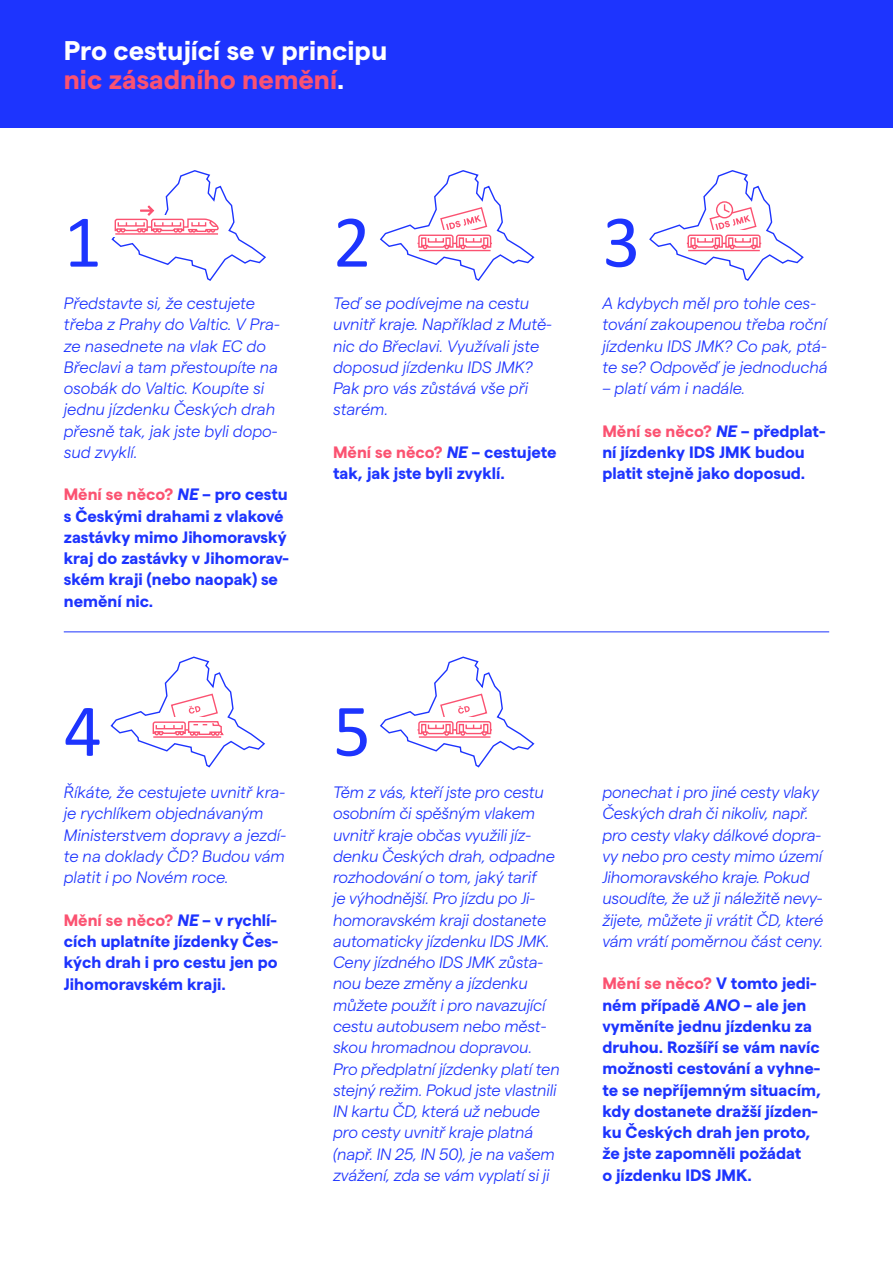
<style>
.page{position:relative;width:893px;height:1263px;background:#fff}
.page>*{position:absolute;margin:0;border:0;box-sizing:border-box;transform-origin:0 0}
.t1{font:75px "Calibri";color:#1d34fe}
.t2{font:700 27px/29.1px "Matter SQ";color:#fff}
.t3{font:italic 300 16.5px/21.3px "Matter SQ";letter-spacing:-.01em;color:#1d34fe}
.t4{font:700 16.5px/21.3px "Matter SQ";color:#1d34fe}
.s1{color:#fb5271}
.s2{font-style:italic}
</style>
<div class="page">
<div style="left:0;top:0;width:893px;height:128px;background:#1d34fe"></div>
<hr style="left:64px;top:631px;width:765px;height:1px;background:#1d34fe">
<svg style="left:111px;top:170px;width:155px;height:111px"></svg>
<hr style="left:115px;top:233px;width:103px;height:2px;background:#fb5271">
<svg style="left:110px;top:656px;width:155px;height:112px"></svg>
<svg style="left:380px;top:170px;width:155px;height:111px"></svg>
<hr style="left:419px;top:250px;width:72px;height:1px;background:#fb5271">
<svg style="left:380px;top:656px;width:155px;height:112px"></svg>
<hr style="left:419px;top:736px;width:71px;height:2px;background:#fb5271">
<svg style="left:649px;top:170px;width:155px;height:111px"></svg>
<hr style="left:688px;top:250px;width:72px;height:1px;background:#fb5271">
<h2 class="t2" style="left:64px;top:34px;width:325px">Pro cestující se v principu <span class="s1">nic zásadního nemění</span>.</h2>
<h1 class="t1" style="left:64px;top:190px;width:40px">1</h1>
<p class="t3" style="left:64px;top:291px;width:217px">Představte si, že cestujete třeba z Prahy do Valtic. V Pra&shy;ze nasednete na vlak EC do<br>Břeclavi a tam přestoupíte na osobák do Valtic. Koupíte si jednu jízdenku Českých drah přesně tak, jak jste byli dopo&shy;sud zvyklí.</p>
<p class="t4" style="left:64px;top:483px;width:227px"><span class="s1">Mění se něco?</span> <span class="s2">NE</span> – pro cestu s Českými drahami z vlakové zastávky mimo Jihomoravský kraj do zastávky v Jihomorav&shy;ském kraji (nebo naopak) se nemění nic.</p>
<h1 class="t1" style="left:333px;top:190px;width:40px">2</h1>
<p class="t3" style="left:333px;top:291px;width:220px">Teď se podívejme na cestu uvnitř kraje. Například z Mutě&shy;nic do Břeclavi. Využívali jste doposud jízdenku IDS JMK?<br>Pak pro vás zůstává vše při starém.</p>
<p class="t4" style="left:333px;top:440px;width:225px"><span class="s1">Mění se něco?</span> <span class="s2">NE</span> – cestujete tak, jak jste byli zvyklí.</p>
<h1 class="t1" style="left:602px;top:190px;width:40px">3</h1>
<p class="t3" style="left:602px;top:291px;width:227px">A kdybych měl pro tohle ces&shy;tování zakoupenou třeba roční jízdenku IDS JMK? Co pak, ptá&shy;te se? Odpověď je jednoduchá</p>
<p class="t3" style="left:602px;top:376px;width:144px">– platí vám i nadále.</p>
<p class="t4" style="left:602px;top:419px;width:225px"><span class="s1">Mění se něco?</span> <span class="s2">NE</span> – předplat&shy;ní jízdenky IDS JMK budou platit stejně jako doposud.</p>
<h1 class="t1" style="left:64px;top:679px;width:40px">4</h1>
<p class="t3" style="left:64px;top:780px;width:224px">Říkáte, že cestujete uvnitř kra&shy;je rychlíkem objednávaným<br>Ministerstvem dopravy a jezdí&shy;te na doklady ČD? Budou vám platit i po Novém roce.</p>
<p class="t4" style="left:64px;top:908px;width:216px;text-align:justify"><span class="s1">Mění se něco?</span> <span class="s2">NE</span> – v rychlí&shy;cích uplatníte jízdenky Čes&shy;kých drah i pro cestu jen po Jihomoravském kraji.</p>
<h1 class="t1" style="left:333px;top:679px;width:40px">5</h1>
<p class="t3" style="left:333px;top:780px;width:228px">Těm z vás, kteří jste pro cestu osobním či spěšným vlakem uvnitř kraje občas využili jíz&shy;denku Českých drah, odpadne rozhodování o tom, jaký tarif<br>je výhodnější. Pro jízdu po Ji&shy;homoravském kraji dostanete automaticky jízdenku IDS JMK.<br>Ceny jízdného IDS JMK zůsta&shy;nou beze změny a jízdenku můžete použít i pro navazující cestu autobusem nebo měst&shy;skou hromadnou dopravou.<br>Pro předplatní jízdenky platí ten stejný režim. Pokud jste vlastnili<br>IN kartu ČD, která už nebude pro cesty uvnitř kraje platná (např. IN 25, IN 50), je na vašem zvážení, zda se vám vyplatí si ji</p>
<p class="t3" style="left:602px;top:780px;width:222px">ponechat i pro jiné cesty vlaky<br>Českých drah či nikoliv, např. pro cesty vlaky dálkové dopra&shy;vy nebo pro cesty mimo území<br>Jihomoravského kraje. Pokud usoudíte, že už ji náležitě nevy&shy;žijete, můžete ji vrátit ČD, které vám vrátí poměrnou část ceny.</p>
<p class="t4" style="left:602px;top:971px;width:220px"><span class="s1">Mění se něco?</span> V tomto jedi&shy;ném případě <span class="s2">ANO</span> – ale jen vyměníte jednu jízdenku za druhou. Rozšíří se vám navíc možnosti cestování a vyhne&shy;te se nepříjemným situacím, kdy dostanete dražší jízden&shy;ku Českých drah jen proto, že jste zapomněli požádat<br>o jízdenku IDS JMK.</p>
</div>
